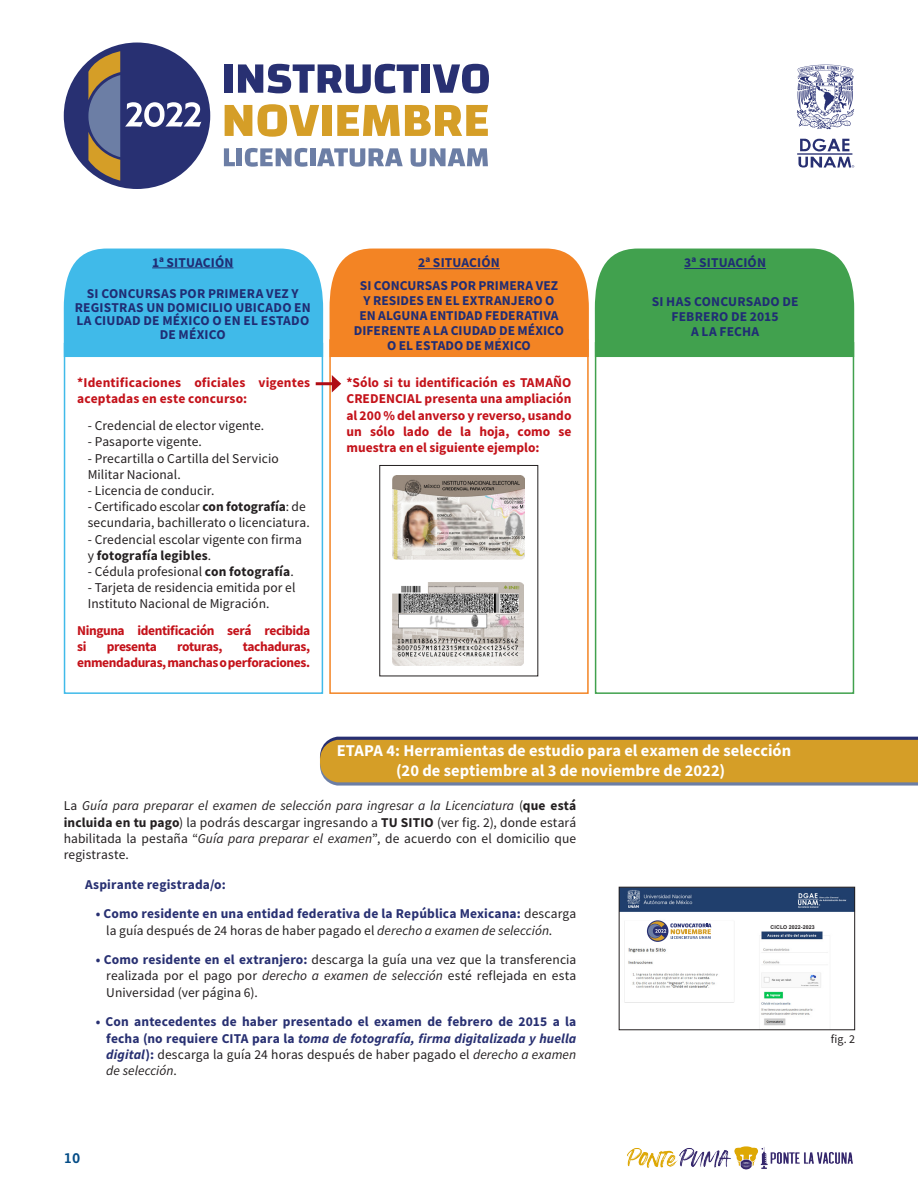
<style>
.page{position:relative;width:918px;height:1188px;background:#fff}
.page>*{position:absolute;margin:0;border:0;box-sizing:border-box;transform-origin:0 0}
.titulos_de_seccion{font:700 16.5px "Source Sans Pro";letter-spacing:.005em;color:#fff}
.t1{font:700 15px "Gandhi Sans";color:#054d87}
.Texto_negro{font:13.5px/16.2px "Source Sans Pro";letter-spacing:.005em;color:#231f20}
.Texto_negro-2{font:700 13.5px/16.2px "Source Sans Pro";letter-spacing:.01em;color:#283072}
.titulos_de_seccion-2{font:700 13.5px/13.5px "Source Sans Pro";letter-spacing:.01em;color:#202d74;text-align:center}
.Texto_negro-3{font:700 13.5px/16.2px "Source Sans Pro";color:#c4121a}
.Texto_negro-4{font:700 13.5px/16.2px "Source Sans Pro";letter-spacing:-.03em;color:#c4121a}
.notitas_derechas{font:12px "Source Sans Pro";color:#231f20}
.t2{font:700 5.25px "Arial";letter-spacing:.02em;color:#231f20}
.s1{font-weight:700}
.s2{font-style:italic}
.s3{font-weight:400;color:#231f20}
.s4{font-weight:400;font-style:italic;color:#231f20}
.s5{font-weight:700;color:#283072}
</style>
<div class="page">
<div style="left:64px;top:43px;width:146px;height:146px;background:#283072;border-radius:50%"></div>
<svg style="left:88px;top:51px;width:113px;height:130px"></svg>
<hr style="left:797px;top:153px;width:55px;height:2px;background:#283072">
<svg style="left:798px;top:139px;width:56px;height:29px"></svg>
<svg style="left:797px;top:65px;width:57px;height:64px"></svg>
<img style="left:627px;top:1146px;width:226px;height:23px">
<svg style="left:225px;top:104px;width:94px;height:33px"></svg>
<div style="left:322px;top:105px;width:9px;height:31px;background:#d59e27"></div>
<svg style="left:337px;top:105px;width:151px;height:31px"></svg>
<svg style="left:224px;top:148px;width:11px;height:18px"></svg>
<div style="left:237px;top:148px;width:5px;height:18px;background:#6c7ea5"></div>
<svg style="left:245px;top:148px;width:63px;height:19px"></svg>
<div style="left:310px;top:148px;width:5px;height:18px;background:#6c7ea5"></div>
<svg style="left:317px;top:148px;width:86px;height:19px"></svg>
<svg style="left:411px;top:148px;width:77px;height:19px"></svg>
<div style="left:224px;top:64px;width:8px;height:29px;background:#283072"></div>
<svg style="left:238px;top:64px;width:181px;height:29px"></svg>
<div style="left:422px;top:64px;width:8px;height:29px;background:#283072"></div>
<svg style="left:433px;top:64px;width:56px;height:29px"></svg>
<div style="left:64px;top:343px;width:259px;height:351px;border:2px solid #40bae9"></div>
<div style="left:595px;top:342px;width:259px;height:352px;border:2px solid #41a14e"></div>
<div style="left:379px;top:465px;width:159px;height:211px;border:1px solid #231f20"></div>
<img style="left:392px;top:475px;width:132px;height:85px">
<img style="left:392px;top:582px;width:132px;height:84px">
<div style="left:64px;top:249px;width:259px;height:108px;background:#40bae9"></div>
<div style="left:330px;top:249px;width:259px;height:108px;background:#f38424"></div>
<div style="left:595px;top:249px;width:259px;height:108px;background:#41a14e"></div>
<hr style="left:152px;top:268px;width:81px;height:1px;background:#202d74">
<hr style="left:418px;top:268px;width:82px;height:1px;background:#202d74">
<hr style="left:684px;top:268px;width:82px;height:1px;background:#202d74">
<div style="left:329px;top:339px;width:260px;height:355px;border:2px solid #f38424"></div>
<hr style="left:316px;top:382px;width:19px;height:3px;background:#b00d15">
<svg style="left:332px;top:375px;width:9px;height:17px"></svg>
<svg style="left:320px;top:737px;width:598px;height:49px;background:#c49636"></svg>
<img style="left:621px;top:889px;width:232px;height:137px">
<div style="left:619px;top:887px;width:236px;height:143px;border:1px solid #231f20"></div>
<hr style="left:766px;top:925px;width:54px;height:4px;background:#fff">
<svg style="left:647px;top:920px;width:21px;height:22px"></svg>
<svg style="left:648px;top:921px;width:63px;height:20px"></svg>
<p class="titulos_de_seccion-2" style="left:152px;top:255px;width:83px">ᵃ1 SITUACIÓN</p>
<p class="titulos_de_seccion-2" style="left:75px;top:287px;width:237px">SI CONCURSAS POR PRIMERA VEZ Y<br>REGISTRAS UN DOMICILIO UBICADO EN<br>LA CIUDAD DE MÉXICO O EN EL ESTADO<br>DE MÉXICO</p>
<p class="Texto_negro-3" style="left:77px;top:375px;width:172px">*Identificaciones<br>aceptadas en este concurso:</p>
<p class="Texto_negro" style="left:88px;top:418px;width:178px">- Credencial de elector vigente.</p>
<p class="Texto_negro" style="left:88px;top:434px;width:116px">- Pasaporte vigente.</p>
<p class="Texto_negro" style="left:88px;top:450px;width:192px">- Precartilla o Cartilla del Servicio</p>
<p class="Texto_negro" style="left:88px;top:466px;width:95px">Militar Nacional.</p>
<p class="Texto_negro" style="left:88px;top:482px;width:128px">- Licencia de conducir.</p>
<p class="Texto_negro" style="left:88px;top:499px;width:219px">- Certificado escolar <span class="s1">con fotografía</span>: de</p>
<p class="Texto_negro" style="left:88px;top:515px;width:223px">secundaria, bachillerato o licenciatura.</p>
<p class="Texto_negro" style="left:88px;top:531px;width:216px">- Credencial escolar vigente con firma y <span class="s1">fotografía legibles</span>.</p>
<p class="Texto_negro" style="left:88px;top:563px;width:207px">- Cédula profesional <span class="s1">con fotografía</span>.</p>
<p class="Texto_negro" style="left:88px;top:580px;width:209px">- Tarjeta de residencia emitida por el<br>Instituto Nacional de Migración.</p>
<p class="Texto_negro-4" style="left:264px;top:622px;width:47px">recibida</p>
<p class="Texto_negro-3" style="left:194px;top:375px;width:52px">oficiales</p>
<p class="Texto_negro-3" style="left:259px;top:375px;width:53px">vigentes</p>
<p class="Texto_negro-4" style="left:138px;top:622px;width:79px">identificación</p>
<p class="Texto_negro-3" style="left:227px;top:622px;width:26px">será</p>
<p class="Texto_negro-4" style="left:77px;top:622px;width:49px">Ninguna</p>
<p class="Texto_negro-4" style="left:77px;top:639px;width:235px">si enmendaduras,manchasoperforaciones.</p>
<p class="Texto_negro-4" style="left:243px;top:639px;width:69px">tachaduras,</p>
<p class="Texto_negro-4" style="left:107px;top:639px;width:52px">presenta</p>
<p class="Texto_negro-4" style="left:177px;top:639px;width:47px">roturas,</p>
<p class="titulos_de_seccion-2" style="left:418px;top:256px;width:83px">ᵃ2 SITUACIÓN</p>
<p class="titulos_de_seccion-2" style="left:354px;top:278px;width:212px;line-height:15px">SI CONCURSAS POR PRIMERA VEZ<br>Y RESIDES EN EL EXTRANJERO O<br>EN ALGUNA ENTIDAD FEDERATIVA<br>DIFERENTE A LA CIUDAD DE MÉXICO</p>
<p class="titulos_de_seccion-2" style="left:387px;top:338px;width:145px">O EL ESTADO DE MÉXICO</p>
<p class="Texto_negro-3" style="left:346px;top:375px;width:227px;text-align:right">*Sólo si tu identificación es TAMAÑO<br>CREDENCIAL presenta una ampliación al 200 % del anverso y reverso, usando se</p>
<p class="Texto_negro-3" style="left:370px;top:423px;width:26px">sólo</p>
<p class="Texto_negro-3" style="left:479px;top:423px;width:32px">hoja,</p>
<p class="Texto_negro-3" style="left:403px;top:423px;width:28px">lado</p>
<p class="Texto_negro-3" style="left:437px;top:423px;width:16px">de</p>
<p class="Texto_negro-3" style="left:460px;top:423px;width:12px">la</p>
<p class="Texto_negro-3" style="left:346px;top:423px;width:195px">un<br>muestra en el siguiente ejemplo:</p>
<p class="Texto_negro-3" style="left:518px;top:423px;width:34px">como</p>
<p class="titulos_de_seccion-2" style="left:684px;top:256px;width:83px">ᵃ3 SITUACIÓN</p>
<p class="titulos_de_seccion-2" style="left:652px;top:295px;width:148px">SI HAS CONCURSADO DE</p>
<p class="titulos_de_seccion-2" style="left:672px;top:310px;width:109px">FEBRERO DE 2015</p>
<p class="titulos_de_seccion-2" style="left:691px;top:325px;width:70px">A LA FECHA</p>
<p class="titulos_de_seccion" style="left:337px;top:739px;width:456px">ETAPA 4: Herramientas de estudio para el examen de selección</p>
<p class="titulos_de_seccion" style="left:396px;top:759px;width:330px">(20 de septiembre al 3 de noviembre de 2022(</p>
<p class="Texto_negro" style="left:64px;top:798px;width:514px;text-align:justify">La <span class="s2">Guía para preparar el examen de selección para ingresar laa Licenciatura</span> (<span class="s1">que está incluida en tu pago</span>) la podrás descargar ingresando a <span class="s1">TU SITIO</span> (ver fig , )2. donde estará habilitada la pestaña “<span class="s2">Guía para preparar el examen</span> ,” de acuerdo con el domicilio que registraste.</p>
<p class="Texto_negro-2" style="left:85px;top:876px;width:142px">Aspirante registrada :o/</p>
<p class="Texto_negro-2" style="left:106px;top:906px;width:472px;text-indent:-11px">• Como residente en una entidad federativa de la República Mexicana: <span class="s3">descarga la guía después de 24 horas de haber pagado el</span> <span class="s4">derecho a examen de selección</span><span class="s3">.</span></p>
<p class="Texto_negro" style="left:106px;top:952px;width:472px;text-align:justify;text-indent:-11px"><span class="s5">• Como residente en el extranjero:</span> descarga la guía una vez que la transferencia realizada por el pago por <span class="s2">derecho a examen de selección</span> esté reflejada en esta Universidad (ver página .(6</p>
<p class="Texto_negro-2" style="left:106px;top:1014px;width:472px;text-align:justify;text-indent:-11px">• Con antecedentes de haber presentado el examen de febrero de 2015 a la fecha (no requiere CITA para la <span class="s2">toma de fotografía, firma digitalizada y huella digital</span> :) <span class="s3">descarga la guía 24 horas después de haber pagado el</span> <span class="s4">derecho a examen de selección</span><span class="s3">.</span></p>
<p class="t2" style="left:771px;top:924px;width:46px">CICLO 2022-2023</p>
<p class="notitas_derechas" style="left:831px;top:1031px;width:26px">fig 2.</p>
<p class="t1" style="left:64px;top:1150px;width:18px">10</p>
</div>
